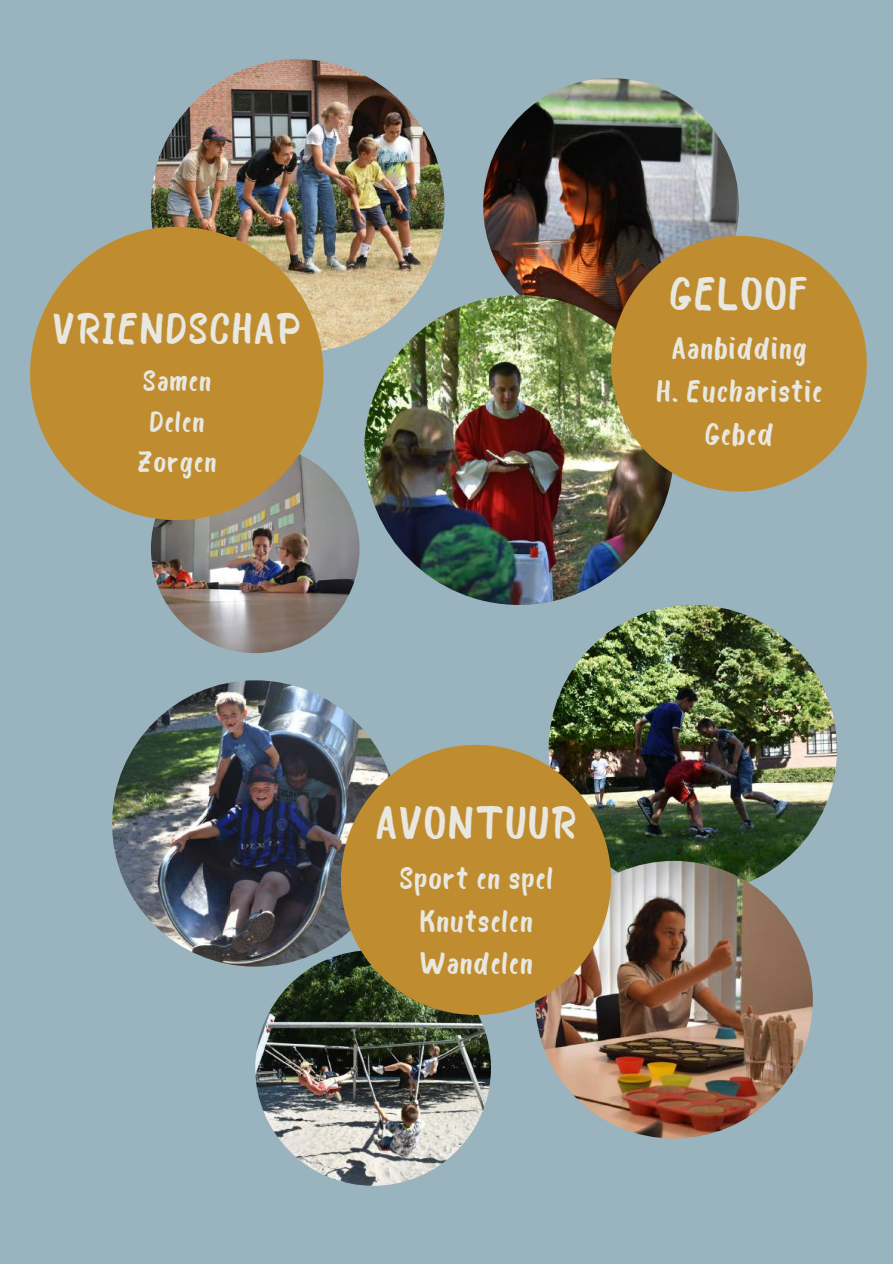
<style>
.page{position:relative;width:893px;height:1264px;background:#fff}
.page>*{position:absolute;margin:0;border:0;box-sizing:border-box;transform-origin:0 0}
.t1{font:45px "Bosk";letter-spacing:.05em;color:#e8e8e1}
.t2{font:42.6px "Bosk";letter-spacing:.05em;color:#e8e8e1}
.t3{font:30px/42.8px "Bosk";letter-spacing:.05em;color:#e8e8e1;text-align:center}
.t4{font:28.35px/40.3px "Bosk";letter-spacing:.05em;color:#e8e8e1;text-align:center}
</style>
<div class="page">
<div style="left:0;top:0;width:892px;height:1263px;background:#99b4bf"></div>
<img style="left:483px;top:78px;width:255px;height:256px;border-radius:50%">
<img style="left:364px;top:295px;width:310px;height:310px;border-radius:50%">
<img style="left:151px;top:59px;width:293px;height:294px;border-radius:50%">
<svg style="left:611px;top:236px;width:255px;height:255px;background:#b18c42"></svg>
<img style="left:151px;top:444px;width:208px;height:209px;border-radius:50%">
<svg style="left:30px;top:227px;width:293px;height:293px;background:#b69248"></svg>
<img style="left:112px;top:680px;width:286px;height:286px;border-radius:50%">
<img style="left:548px;top:605px;width:289px;height:288px;border-radius:50%">
<img style="left:535px;top:860px;width:277px;height:278px;border-radius:50%">
<img style="left:255px;top:950px;width:236px;height:235px;border-radius:50%">
<svg style="left:341px;top:745px;width:270px;height:269px;background:#ac853b"></svg>
<h2 class="t2" style="left:53px;top:312px;width:249px">VRIENDSCHAP</h2>
<p class="t4" style="left:138px;top:364px;width:80px">Samen<br>Delen<br>Zorgen</p>
<h1 class="t1" style="left:670px;top:276px;width:139px">GELOOF</h1>
<p class="t3" style="left:656px;top:330px;width:167px">Aanbidding<br>H. Eucharistie<br>Gebed</p>
<h1 class="t1" style="left:376px;top:805px;width:202px">AVONTUUR</h1>
<p class="t3" style="left:400px;top:859px;width:155px">Sport en spel<br>Knutselen<br>Wandelen</p>
</div>
